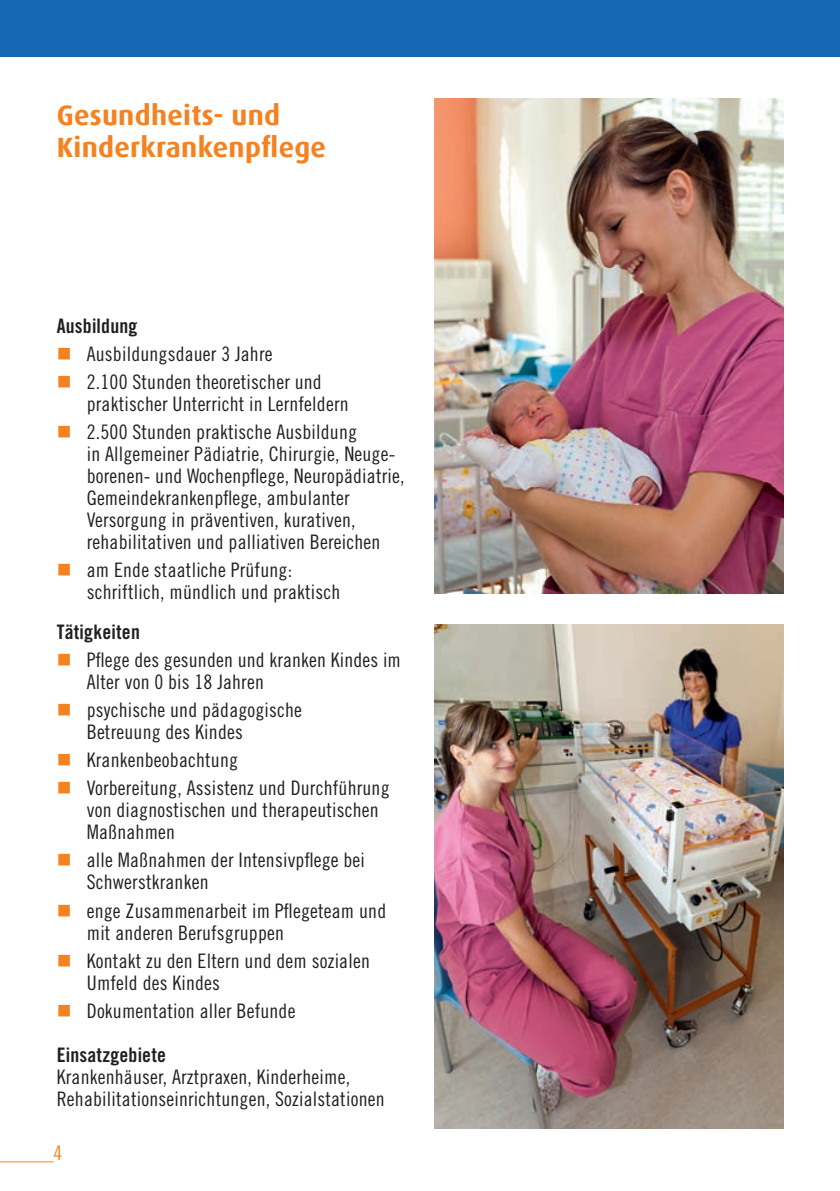
<style>
.page{position:relative;width:840px;height:1191px;background:#fff}
.page>*{position:absolute;margin:0;border:0;box-sizing:border-box;transform-origin:0 0}
.t1{font:700 28px/32px "Dax";letter-spacing:.01em;color:#f58220}
.t2{font:20px/22px "Trade Gothic Cond Eighteen";letter-spacing:.01em;color:#231f20}
.t3{font:20px "Trade Gothic Bold Cond Twenty";letter-spacing:.01em;color:#231f20}
.t4{font:20px "Trade Gothic Cond Eighteen";color:#f58220}
.s1{color:#f58220}
</style>
<div class="page">
<hr style="left:0;top:1161px;width:53px;height:1px;background:#f58220">
<img style="left:434px;top:625px;width:348px;height:503px">
<img style="left:434px;top:99px;width:348px;height:495px">
<div style="left:0;top:0;width:839px;height:57px;background:#1768b4"></div>
<h1 class="t1" style="left:57px;top:99px;width:270px">Gesundheits- und<br>Kinderkrankenpflege</h1>
<p class="t3" style="left:57px;top:314px;width:82px">Ausbildung</p>
<p class="t2" style="left:57px;top:343px;width:217px"><span class="s1">■</span> Ausbildungsdauer 3 Jahre</p>
<p class="t2" style="left:87px;top:371px;width:263px;text-indent:-30px"><span class="s1">■</span> 2.100 Stunden theoretischer und praktischer Unterricht in Lernfeldern</p>
<p class="t2" style="left:87px;top:421px;width:319px;text-indent:-30px"><span class="s1">■</span> 2.500 Stunden praktische Ausbildung<br>in Allgemeiner Pädiatrie, Chirurgie, Neuge&shy;borenen- und Wochenpflege, Neuropädiatrie, Gemeindekrankenpflege, ambulanter Versorgung in präventiven, kurativen, rehabilitativen und palliativen Bereichen</p>
<p class="t2" style="left:87px;top:559px;width:255px;text-indent:-30px"><span class="s1">■</span> am Ende staatliche Prüfung: schriftlich, mündlich und praktisch</p>
<p class="t3" style="left:57px;top:620px;width:85px">Tätigkeiten</p>
<p class="t2" style="left:87px;top:649px;width:315px;text-indent:-30px"><span class="s1">■</span> Pflege des gesunden und kranken Kindes im<br>Alter von 0 bis 18 Jahren</p>
<p class="t2" style="left:87px;top:699px;width:217px;text-indent:-30px"><span class="s1">■</span> psychische und pädagogische<br>Betreuung des Kindes</p>
<p class="t2" style="left:57px;top:749px;width:183px"><span class="s1">■</span> Krankenbeobachtung</p>
<p class="t2" style="left:87px;top:777px;width:304px;text-indent:-30px"><span class="s1">■</span> Vorbereitung, Assistenz und Durchführung von diagnostischen und therapeutischen<br>Maßnahmen</p>
<p class="t2" style="left:87px;top:849px;width:279px;text-indent:-30px"><span class="s1">■</span> alle Maßnahmen der Intensivpflege bei<br>Schwerstkranken</p>
<p class="t2" style="left:87px;top:899px;width:301px;text-indent:-30px"><span class="s1">■</span> enge Zusammenarbeit im Pflegeteam und mit anderen Berufsgruppen</p>
<p class="t2" style="left:87px;top:949px;width:284px;text-indent:-30px"><span class="s1">■</span> Kontakt zu den Eltern und dem sozialen<br>Umfeld des Kindes</p>
<p class="t2" style="left:57px;top:999px;width:240px"><span class="s1">■</span> Dokumentation aller Befunde</p>
<p class="t3" style="left:57px;top:1042px;width:111px">Einsatzgebiete</p>
<p class="t2" style="left:57px;top:1065px;width:329px">Krankenhäuser, Arztpraxen, Kinderheime,<br>Rehabilitationseinrichtungen, Sozialstationen</p>
<p class="t4" style="left:53px;top:1140px;width:10px">4</p>
</div>
